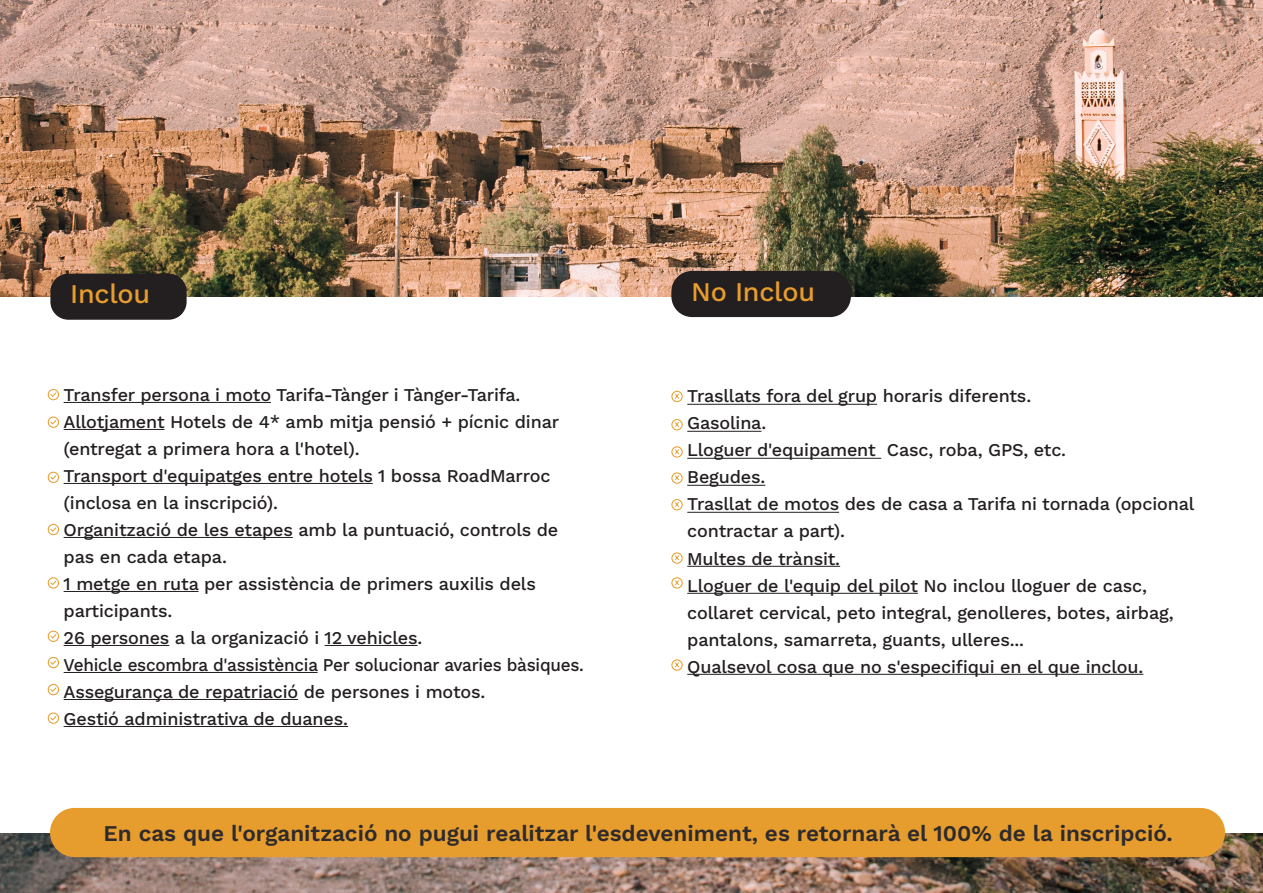
<style>
.page{position:relative;width:1263px;height:893px;background:#fff}
.page>*{position:absolute;margin:0;border:0;box-sizing:border-box;transform-origin:0 0}
.t1{font:27px "Work Sans";letter-spacing:-.01em;color:#e79d2d}
.t2{font:22.5px "Work Sans";color:#2f2b2c}
.t3{font:18px/27px "Work Sans";letter-spacing:-.01em;color:#231f20}
</style>
<div class="page">
<img style="left:0;top:0;width:1263px;height:893px">
<div style="left:0;top:297px;width:1263px;height:535px;background:#fff"></div>
<div style="left:50px;top:274px;width:137px;height:46px;background:#231f20;border-radius:18px"></div>
<div style="left:671px;top:271px;width:180px;height:46px;background:#231f20;border-radius:21px"></div>
<svg style="left:48px;top:389px;width:11px;height:11px"></svg>
<hr style="left:64px;top:402px;width:207px;height:1px;background:#231f20">
<hr style="left:64px;top:429px;width:100px;height:1px;background:#231f20">
<hr style="left:64px;top:483px;width:309px;height:1px;background:#231f20">
<hr style="left:64px;top:537px;width:229px;height:1px;background:#231f20">
<hr style="left:64px;top:591px;width:134px;height:1px;background:#231f20">
<hr style="left:64px;top:645px;width:105px;height:1px;background:#231f20">
<hr style="left:325px;top:645px;width:92px;height:1px;background:#231f20">
<hr style="left:64px;top:672px;width:254px;height:1px;background:#231f20">
<hr style="left:64px;top:699px;width:234px;height:1px;background:#231f20">
<hr style="left:64px;top:726px;width:284px;height:1px;background:#231f20">
<svg style="left:48px;top:417px;width:11px;height:11px"></svg>
<svg style="left:48px;top:524px;width:11px;height:11px"></svg>
<svg style="left:48px;top:472px;width:11px;height:11px"></svg>
<svg style="left:48px;top:577px;width:11px;height:12px"></svg>
<svg style="left:48px;top:631px;width:11px;height:11px"></svg>
<svg style="left:48px;top:684px;width:11px;height:11px"></svg>
<hr style="left:687px;top:404px;width:190px;height:1px;background:#231f20">
<hr style="left:687px;top:431px;width:74px;height:1px;background:#231f20">
<hr style="left:687px;top:458px;width:194px;height:1px;background:#231f20">
<hr style="left:687px;top:485px;width:78px;height:1px;background:#231f20">
<hr style="left:687px;top:512px;width:152px;height:1px;background:#231f20">
<hr style="left:687px;top:566px;width:153px;height:1px;background:#231f20">
<hr style="left:687px;top:593px;width:231px;height:1px;background:#231f20">
<hr style="left:687px;top:674px;width:456px;height:1px;background:#231f20">
<svg style="left:671px;top:391px;width:12px;height:11px"></svg>
<svg style="left:671px;top:419px;width:12px;height:12px"></svg>
<svg style="left:671px;top:446px;width:12px;height:12px"></svg>
<svg style="left:671px;top:472px;width:12px;height:12px"></svg>
<svg style="left:671px;top:499px;width:12px;height:12px"></svg>
<svg style="left:671px;top:552px;width:12px;height:12px"></svg>
<svg style="left:671px;top:659px;width:12px;height:12px"></svg>
<svg style="left:671px;top:577px;width:12px;height:12px"></svg>
<svg style="left:48px;top:657px;width:11px;height:11px"></svg>
<svg style="left:48px;top:712px;width:11px;height:12px"></svg>
<div style="left:50px;top:808px;width:1175px;height:49px;background:#e79d2d;border-radius:25px"></div>
<h1 class="t1" style="left:70px;top:274px;width:81px">Inclou</h1>
<h1 class="t1" style="left:691px;top:271px;width:125px">No Inclou</h1>
<p class="t3" style="left:64px;top:380px;width:522px">Transfer persona i moto Tarifa-Tànger i Tànger-Tarifa.<br>Allotjament Hotels de 4* amb mitja pensió + pícnic dinar (entregat a primera hora a l'hotel).<br>Transport d'equipatges entre hotels 1 bossa RoadMarroc (inclosa en la inscripció).<br>Organització de les etapes amb la puntuació, controls de pas en cada etapa.<br>1 metge en ruta per assistència de primers auxilis dels participants.<br>26 persones a la organizació i 12 vehicles.<br>Vehicle escombra d'assistència Per solucionar avaries bàsiques.<br>Assegurança de repatriació de persones i motos.<br>Gestió administrativa de duanes.</p>
<p class="t3" style="left:687px;top:382px;width:509px">Trasllats fora del grup horaris diferents.<br>Gasolina.<br>Lloguer d'equipament Casc, roba, GPS, etc.<br>Begudes.<br>Trasllat de motos des de casa a Tarifa ni tornada (opcional contractar a part).<br>Multes de trànsit.<br>Lloguer de l'equip del pilot No inclou lloguer de casc, collaret cervical, peto integral, genolleres, botes, airbag, pantalons, samarreta, guants, ulleres...<br>Qualsevol cosa que no s'especifiqui en el que inclou.</p>
<p class="t2" style="left:104px;top:816px;width:1071px">En cas que l'organització no pugui realitzar l'esdeveniment, es retornarà el 100% de la inscripció.</p>
</div>
